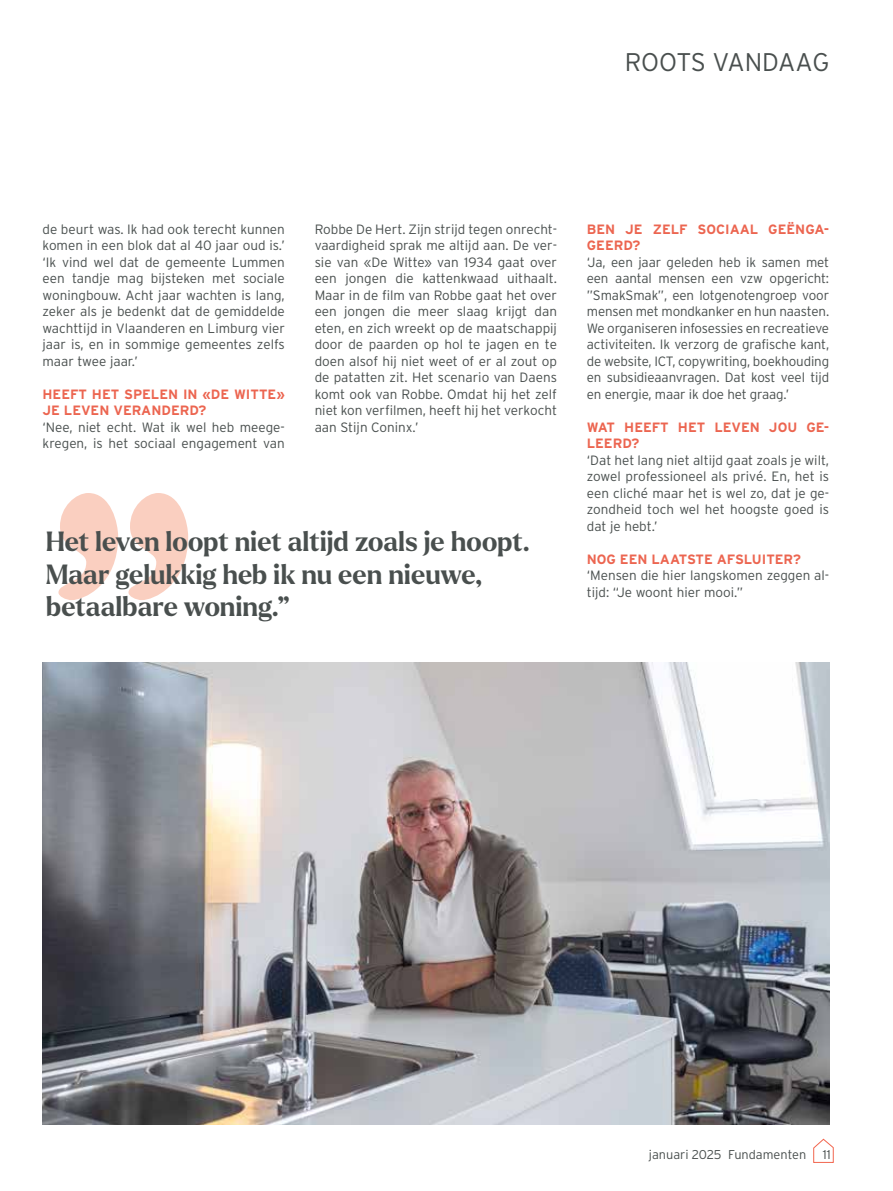
<style>
.page{position:relative;width:893px;height:1191px;background:#fff}
.page>*{position:absolute;margin:0;border:0;box-sizing:border-box;transform-origin:0 0}
.t1{font:700 27px/32.4px "Larken";color:#494f4e}
.t2{font:300 25.5px "Interstate";letter-spacing:-.015em;color:#494f4e}
.t3{font:300 13.5px/16.5px "Interstate";color:#494f4e;text-align:justify}
.t4{font:700 13.5px/16.5px "Interstate";color:#ec6550}
.t5{font:300 12.75px "Interstate";color:#494f4e}
</style>
<div class="page">
<svg style="left:813px;top:1138px;width:21px;height:25px"></svg>
<img style="left:43px;top:663px;width:786px;height:461px">
<svg style="left:58px;top:493px;width:130px;height:107px"></svg>
<h2 class="t2" style="left:625px;top:48px;width:206px">ROOTS VANDAAG</h2>
<p class="t3" style="left:315px;top:220px;width:244px">Robbe De Hert. Zijn strijd tegen onrecht&shy;vaardigheid sprak me altijd aan. De ver&shy;sie van «De Witte» van 1934 gaat over een jongen die kattenkwaad uithaalt.<br>Maar in de film van Robbe gaat het over een jongen die meer slaag krijgt dan eten, en zich wreekt op de maatschappij door de paarden op hol te jagen en te doen alsof hij niet weet of er al zout op de patatten zit. Het scenario van Daens komt ook van Robbe. Omdat hij het zelf niet kon verfilmen, heeft hij het verkocht aan Stijn Coninx.’</p>
<p class="t4" style="left:587px;top:220px;width:244px">BEN JE ZELF SOCIAAL GEËNGA-<br>GEERD?</p>
<p class="t3" style="left:43px;top:220px;width:244px">de beurt was. Ik had ook terecht kunnen komen in een blok dat al 40 jaar oud is.’ ‘Ik vind wel dat de gemeente Lummen een tandje mag bijsteken met sociale woningbouw. Acht jaar wachten is lang, zeker als je bedenkt dat de gemiddelde wachttijd in Vlaanderen en Limburg vier jaar is, en in sommige gemeentes zelfs maar twee jaar.’</p>
<p class="t4" style="left:43px;top:385px;width:244px">HEEFT HET SPELEN IN «DE WITTE»<br>JE LEVEN VERANDERD?</p>
<p class="t3" style="left:43px;top:418px;width:244px">‘Nee, niet echt. Wat ik wel heb meege&shy;kregen, is het sociaal engagement van</p>
<p class="t3" style="left:587px;top:253px;width:244px">‘Ja, een jaar geleden heb ik samen met een aantal mensen een vzw opgericht: ”SmakSmak”, een lotgenotengroep voor mensen met mondkanker en hun naasten.<br>We organiseren infosessies en recreatieve activiteiten. Ik verzorg de grafische kant, de website, ICT, copywriting, boekhouding en subsidieaanvragen. Dat kost veel tijd en energie, maar ik doe het graag.’</p>
<p class="t4" style="left:587px;top:418px;width:244px">WAT HEEFT HET LEVEN JOU GE-<br>LEERD?</p>
<p class="t3" style="left:587px;top:451px;width:244px">‘Dat het lang niet altijd gaat zoals je wilt, zowel professioneel als privé. En, het is een cliché maar het is wel zo, dat je ge&shy;zondheid toch wel het hoogste goed is dat je hebt.’</p>
<p class="t4" style="left:587px;top:550px;width:216px">NOG EEN LAATSTE AFSLUITER?</p>
<p class="t3" style="left:587px;top:567px;width:244px">‘Mensen die hier langskomen zeggen al&shy;tijd: “Je woont hier mooi.”</p>
<h1 class="t1" style="left:46px;top:526px;width:486px">Het leven loopt niet altijd zoals je hoopt.<br>Maar gelukkig heb ik nu een nieuwe, betaalbare woning.”</h1>
<p class="t5" style="left:649px;top:1147px;width:159px">januari 2025 Fundamenten</p>
<p class="t5" style="left:823px;top:1147px;width:9px">11</p>
</div>
